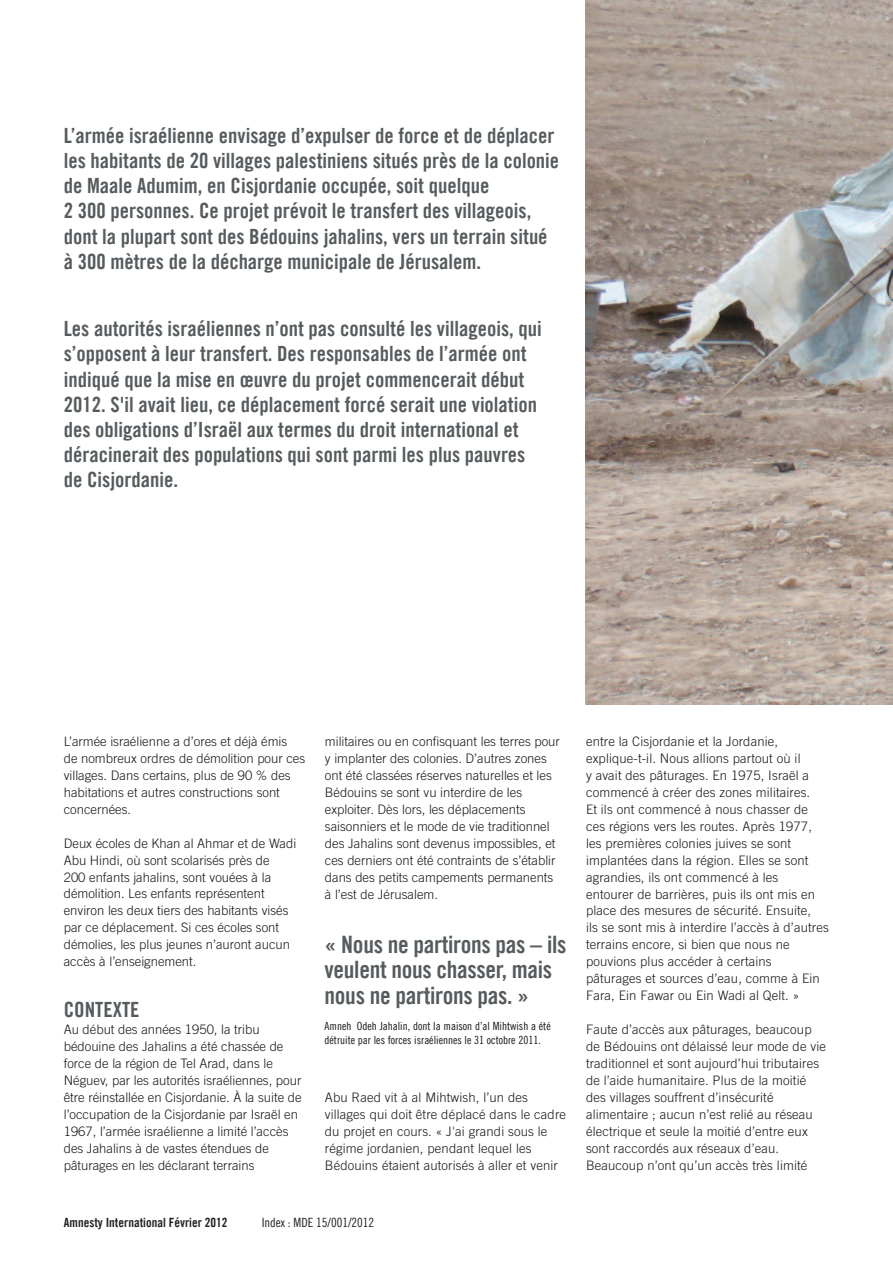
<style>
.page{position:relative;width:893px;height:1263px;background:#fff}
.page>*{position:absolute;margin:0;border:0;box-sizing:border-box;transform-origin:0 0}
.t1{font:24px/25.5px "Amnesty Trade Gothic Bd Cn 20";letter-spacing:-.015em;color:#565b5e}
.t2{font:21px/25.2px "Amnesty Trade Gothic Bd Cn 20";color:#565b5e}
.t3{font:300 13.05px/17px "Amnesty Trade Gothic";color:#1a1715}
.t4{font:12.75px "Amnesty Trade Gothic Bd Cn 20";color:#231f20}
.t5{font:12.75px "Amnesty Trade Gothic Cn 18";color:#231f20}
.t6{font:11.25px/13.5px "Amnesty Trade Gothic Cn 18";color:#1a1715}
</style>
<div class="page">
<img style="left:585px;top:0;width:308px;height:705px">
<p class="t2" style="left:64px;top:122px;width:497px">L’armée israélienne envisage d’expulser de force et de déplacer les habitants de 20 villages palestiniens situés près de la colonie de Maale Adumim, en Cisjordanie occupée, soit quelque<br>2 300 personnes. Ce projet prévoit le transfert des villageois, dont la plupart sont des Bédouins jahalins, vers un terrain situé à 300 mètres de la décharge municipale de Jérusalem.</p>
<p class="t2" style="left:64px;top:316px;width:480px">Les autorités israéliennes n’ont pas consulté les villageois, qui s’opposent à leur transfert. Des responsables de l’armée ont indiqué que la mise en œuvre du projet commencerait début 2012. S'il avait lieu, ce déplacement forcé serait une violation des obligations d’Israël aux termes du droit international et déracinerait des populations qui sont parmi les plus pauvres de Cisjordanie.</p>
<p class="t3" style="left:64px;top:732px;width:243px">L’armée israélienne a d’ores et déjà émis<br>de nombreux ordres de démolition pour ces villages. Dans certains, plus de 90 % des habitations et autres constructions sont concernées.</p>
<p class="t3" style="left:64px;top:834px;width:234px">Deux écoles de Khan al Ahmar et de Wadi Abu Hindi, où sont scolarisés près de<br>200 enfants jahalins, sont vouées à la démolition. Les enfants représentent environ les deux tiers des habitants visés par ce déplacement. Si ces écoles sont démolies, les plus jeunes n’auront aucun accès à l’enseignement.</p>
<h2 class="t2" style="left:64px;top:997px;width:77px">CONTEXTE</h2>
<p class="t3" style="left:64px;top:1021px;width:239px">Au début des années 1950, la tribu bédouine des Jahalins a été chassée de force de la région de Tel Arad, dans le Néguev, par les autorités israéliennes, pour être réinstallée en Cisjordanie. À la suite de l’occupation de la Cisjordanie par Israël en 1967, l’armée israélienne a limité l’accès des Jahalins à de vastes étendues de pâturages en les déclarant terrains</p>
<p class="t3" style="left:325px;top:732px;width:236px">militaires ou en confisquant les terres pour y implanter des colonies. D’autres zones ont été classées réserves naturelles et les Bédouins se sont vu interdire de les exploiter. Dès lors, les déplacements saisonniers et le mode de vie traditionnel des Jahalins sont devenus impossibles, et ces derniers ont été contraints de s’établir dans des petits campements permanents à l’est de Jérusalem.</p>
<h1 class="t1" style="left:325px;top:931px;width:243px">« Nous ne partirons pas – ils veulent nous chasser, mais nous ne partirons pas. »</h1>
<p class="t6" style="left:325px;top:1019px;width:228px">Amneh Odeh Jahalin, dont la maison d’al Mihtwish a été détruite par les forces israéliennes le 31 octobre 2011.</p>
<p class="t3" style="left:325px;top:1088px;width:243px">Abu Raed vit à al Mihtwish, l’un des villages qui doit être déplacé dans le cadre du projet en cours. « J'ai grandi sous le régime jordanien, pendant lequel les Bédouins étaient autorisés à aller et venir</p>
<p class="t4" style="left:64px;top:1214px;width:165px">Amnesty International Février 2012</p>
<p class="t5" style="left:262px;top:1214px;width:114px">Index : MDE 15/001/2012</p>
<p class="t3" style="left:586px;top:732px;width:244px">entre la Cisjordanie et la Jordanie, explique-t-il. Nous allions partout où il<br>y avait des pâturages. En 1975, Israël a commencé à créer des zones militaires.<br>Et ils ont commencé à nous chasser de ces régions vers les routes. Après 1977, les premières colonies juives se sont implantées dans la région. Elles se sont agrandies, ils ont commencé à les entourer de barrières, puis ils ont mis en place des mesures de sécurité. Ensuite,<br>ils se sont mis à interdire l’accès à d’autres terrains encore, si bien que nous ne pouvions plus accéder à certains pâturages et sources d’eau, comme à Ein Fara, Ein Fawar ou Ein Wadi al Qelt. »</p>
<p class="t3" style="left:586px;top:1021px;width:241px">Faute d’accès aux pâturages, beaucoup de Bédouins ont délaissé leur mode de vie traditionnel et sont aujourd’hui tributaires de l’aide humanitaire. Plus de la moitié des villages souffrent d’insécurité alimentaire ; aucun n’est relié au réseau électrique et seule la moitié d’entre eux sont raccordés aux réseaux d’eau.<br>Beaucoup n’ont qu’un accès très limité</p>
</div>
